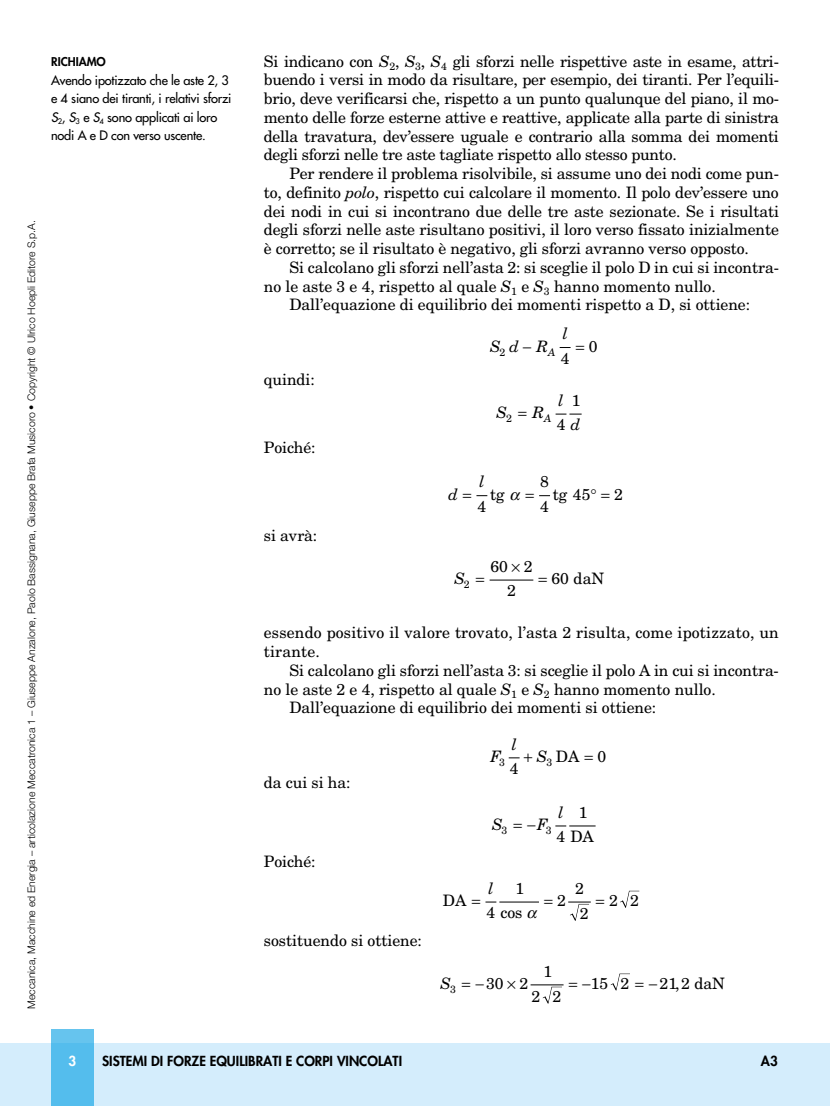
<style>
.page{position:relative;width:830px;height:1106px;background:#fff}
.page>*{position:absolute;margin:0;border:0;box-sizing:border-box;transform-origin:0 0}
.t1{font:15.75px/18.8px "New Century Schlbk";letter-spacing:-.005em;color:#000}
.t2{font:italic 15.75px/24.3px "New Century Schlbk";color:#000}
.t3{font:800 13.5px "Futura";color:#000}
.t4{font:800 13.5px "Futura";color:#fff}
.t5{font:12.75px/18.3px "Futura";letter-spacing:-.015em;color:#000}
.t6{font:800 11.85px "Futura";color:#000}
.t7{font:300 10.5px "Helvetica Neue";color:#000}
.t8{font:10.5px "New Century Schlbk";color:#000}
.t9{font:italic 10.5px "New Century Schlbk";color:#000}
.s1{font-style:italic}
.s2{font-style:normal}
</style>
<div class="page">
<div style="left:0;top:1043px;width:829px;height:63px;background:#d4edfc"></div>
<div style="left:51px;top:1029px;width:43px;height:77px;background:linear-gradient(to bottom,#5ec1ee,#4fbbed)"></div>
<svg style="left:555px;top:414px;width:26px;height:1px"></svg>
<hr style="left:489px;top:579px;width:44px;height:1px;background:#000">
<svg style="left:555px;top:825px;width:40px;height:1px"></svg>
<hr style="left:499px;top:901px;width:39px;height:1px;background:#000">
<svg style="left:620px;top:890px;width:19px;height:17px"></svg>
<svg style="left:542px;top:986px;width:19px;height:17px"></svg>
<hr style="left:530px;top:984px;width:33px;height:1px;background:#000">
<svg style="left:610px;top:973px;width:19px;height:17px"></svg>
<svg style="left:559px;top:347px;width:12px;height:1px"></svg>
<svg style="left:476px;top:495px;width:11px;height:2px"></svg>
<svg style="left:508px;top:757px;width:12px;height:2px"></svg>
<svg style="left:485px;top:901px;width:11px;height:2px"></svg>
<svg style="left:568px;top:901px;width:23px;height:19px"></svg>
<p class="t6" style="left:51px;top:55px;width:56px">RICHIAMO</p>
<p class="t5" style="left:51px;top:71px;width:182px">Avendo ipotizzato che le aste 2, 3 e 4 siano dei tiranti, i relativi sforzi<br><span class="s1">S</span><sub>2</sub>, <span class="s1">S</span><sub>3</sub> e <span class="s1">S</span><sub>4</sub> sono applicati ai loro nodi A e D con verso uscente.</p>
<p class="t7" style="left:25px;top:1009px;width:790px;rotate:-90deg">Meccanica, Macchine ed Energia – articolazione Meccatronica 1 – Giuseppe Anzalone, Paolo Bassignana, Giuseppe Brafa Musicoro • Copyright © Ulrico Hoepli Editore S.p.A.</p>
<p class="t1" style="left:264px;top:52px;width:516px;text-align:justify">Si indicano con <span class="s1">S</span><sub>2</sub>, <span class="s1">S</span><sub>3</sub>, <span class="s1">S</span><sub>4</sub> gli sforzi nelle rispettive aste in esame, attri&shy;buendo i versi in modo da risultare, per esempio, dei tiranti. Per l’equili&shy;brio, deve verificarsi che, rispetto a un punto qualunque del piano, il mo&shy;mento delle forze esterne attive e reattive, applicate alla parte di sinistra della travatura, dev’essere uguale e contrario alla somma dei momenti degli sforzi nelle tre aste tagliate rispetto allo stesso punto.</p>
<p class="t1" style="left:264px;top:164px;width:516px;text-align:justify;text-indent:26px">Per rendere il problema risolvibile, si assume uno dei nodi come pun&shy;to, definito <span class="s1">polo</span>, rispetto cui calcolare il momento. Il polo dev’essere uno dei nodi in cui si incontrano due delle tre aste sezionate. Se i risultati degli sforzi nelle aste risultano positivi, il loro verso fissato inizialmente è corretto; se il risultato è negativo, gli sforzi avranno verso opposto.</p>
<p class="t1" style="left:289px;top:258px;width:490px">Si calcolano gli sforzi nell’asta 2: si sceglie il polo D in cui si incontra-</p>
<p class="t1" style="left:264px;top:276px;width:453px">no le aste 3 e 4, rispetto al quale <span class="s1">S</span><sub>1</sub> e <span class="s1">S</span><sub>3</sub> hanno momento nullo.</p>
<p class="t1" style="left:289px;top:295px;width:462px">Dall’equazione di equilibrio dei momenti rispetto a D, si ottiene:</p>
<p class="t2" style="left:490px;top:334px;width:60px">Sd R</p>
<p class="t2" style="left:562px;top:321px;width:7px">l</p>
<p class="t1" style="left:588px;top:336px;width:10px">0</p>
<p class="t8" style="left:499px;top:345px;width:7px">2</p>
<p class="t9" style="left:548px;top:345px;width:9px">A</p>
<p class="t1" style="left:560px;top:348px;width:10px">4</p>
<p class="t1" style="left:264px;top:370px;width:52px">quindi:</p>
<p class="t1" style="left:264px;top:438px;width:53px">Poiché:</p>
<p class="t1" style="left:264px;top:526px;width:55px">si avrà:</p>
<p class="t2" style="left:448px;top:482px;width:11px">d</p>
<p class="t2" style="left:556px;top:388px;width:25px">l<br><span class="s2">4</span> d</p>
<p class="t1" style="left:571px;top:391px;width:10px">1</p>
<p class="t2" style="left:496px;top:400px;width:12px">S</p>
<p class="t2" style="left:532px;top:400px;width:13px">R</p>
<p class="t8" style="left:506px;top:412px;width:7px">2</p>
<p class="t9" style="left:544px;top:412px;width:9px">A</p>
<p class="t2" style="left:479px;top:469px;width:7px">l</p>
<p class="t1" style="left:477px;top:497px;width:10px">4</p>
<p class="t1" style="left:540px;top:469px;width:10px;line-height:24.3px">8<br>4</p>
<p class="t1" style="left:490px;top:485px;width:16px">tg</p>
<p class="t1" style="left:552px;top:485px;width:39px">tg 45</p>
<p class="t1" style="left:614px;top:485px;width:10px">2</p>
<p class="t2" style="left:454px;top:566px;width:17px">S<sub>2</sub></p>
<p class="t1" style="left:490px;top:554px;width:44px;line-height:24.3px;text-align:center">60 2<br>2</p>
<p class="t1" style="left:551px;top:569px;width:54px">60 daN</p>
<p class="t1" style="left:264px;top:623px;width:516px">essendo positivo il valore trovato, l’asta 2 risulta, come ipotizzato, un tirante.</p>
<p class="t1" style="left:289px;top:660px;width:490px">Si calcolano gli sforzi nell’asta 3: si sceglie il polo A in cui si incontra-</p>
<p class="t1" style="left:264px;top:679px;width:453px">no le aste 2 e 4, rispetto al quale <span class="s1">S</span><sub>1</sub> e <span class="s1">S</span><sub>2</sub> hanno momento nullo.</p>
<p class="t1" style="left:289px;top:698px;width:368px">Dall’equazione di equilibrio dei momenti si ottiene:</p>
<p class="t2" style="left:490px;top:744px;width:12px">F</p>
<p class="t2" style="left:511px;top:732px;width:7px">l</p>
<p class="t2" style="left:536px;top:744px;width:12px">S</p>
<p class="t1" style="left:555px;top:747px;width:52px">DA 0</p>
<p class="t8" style="left:498px;top:755px;width:7px">3</p>
<p class="t8" style="left:546px;top:755px;width:7px">3</p>
<p class="t1" style="left:509px;top:759px;width:10px">4</p>
<p class="t1" style="left:264px;top:773px;width:88px">da cui si ha:</p>
<p class="t1" style="left:264px;top:852px;width:53px">Poiché:</p>
<p class="t1" style="left:264px;top:931px;width:159px">sostituendo si ottiene:</p>
<p class="t1" style="left:442px;top:891px;width:25px">DA</p>
<p class="t2" style="left:558px;top:800px;width:7px">l</p>
<p class="t1" style="left:578px;top:802px;width:10px">1</p>
<p class="t2" style="left:492px;top:812px;width:12px">S</p>
<p class="t2" style="left:526px;top:812px;width:22px">−F</p>
<p class="t8" style="left:501px;top:823px;width:7px">3</p>
<p class="t8" style="left:545px;top:823px;width:7px">3</p>
<p class="t1" style="left:556px;top:827px;width:39px">4 DA</p>
<p class="t2" style="left:488px;top:876px;width:7px">l</p>
<p class="t1" style="left:486px;top:903px;width:37px">4 cos</p>
<p class="t1" style="left:515px;top:878px;width:10px">1</p>
<p class="t1" style="left:557px;top:891px;width:10px">2</p>
<p class="t1" style="left:575px;top:875px;width:15px;line-height:25.5px">2<br>2</p>
<p class="t1" style="left:608px;top:891px;width:31px">2 2</p>
<p class="t1" style="left:531px;top:958px;width:31px;line-height:25.5px;text-align:center">1<br>2 2</p>
<p class="t2" style="left:440px;top:971px;width:17px">S<sub>3</sub></p>
<p class="t1" style="left:475px;top:974px;width:54px">−30 2</p>
<p class="t1" style="left:648px;top:974px;width:78px">− 1 2, daN</p>
<p class="t1" style="left:582px;top:974px;width:49px">−15 2</p>
<p class="t1" style="left:659px;top:974px;width:10px">2</p>
<p class="t4" style="left:68px;top:1052px;width:9px">3</p>
<p class="t3" style="left:102px;top:1052px;width:301px">SISTEMI DI FORZE EQUILIBRATI E CORPI VINCOLATI</p>
<p class="t3" style="left:760px;top:1052px;width:18px">A3</p>
</div>
